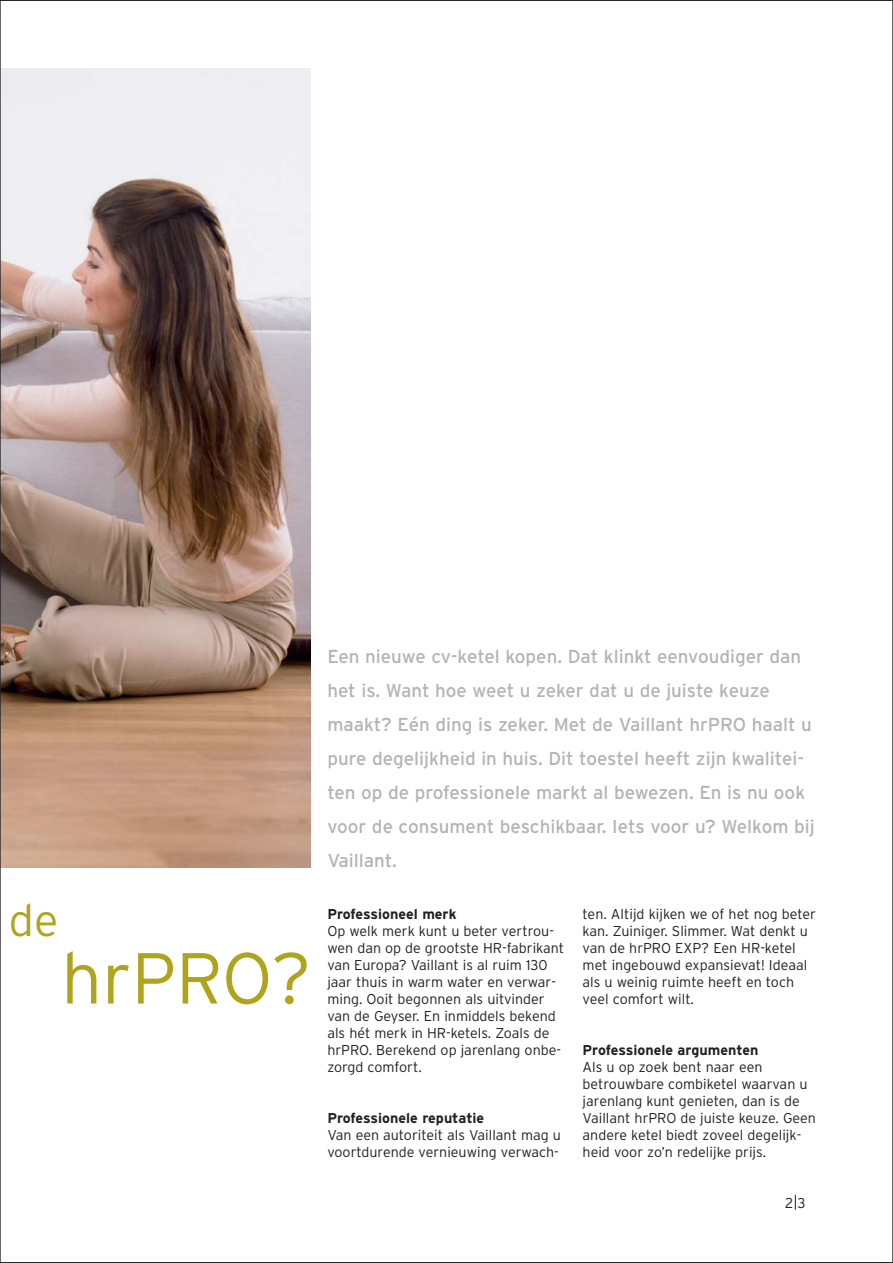
<style>
.page{position:relative;width:893px;height:1263px;background:#fff}
.page>*{position:absolute;margin:0;border:0;box-sizing:border-box;transform-origin:0 0}
.t1{font:300 72px "Interstate";color:#afa51d}
.t2{font:300 45px "Interstate";color:#afa51d}
.t3{font:18.75px/34px "Interstate";color:#b2b4b6}
.t4{font:300 14.25px/17px "Interstate";color:#231f20}
.t5{font:700 14.25px "Interstate";color:#231f20}
</style>
<div class="page">
<img style="left:2px;top:68px;width:308px;height:799px">
<svg style="left:795px;top:1195px;width:1px;height:15px"></svg>
<h2 class="t2" style="left:9px;top:903px;width:51px">de</h2>
<h1 class="t1" style="left:61px;top:951px;width:252px">hrPRO?</h1>
<p class="t3" style="left:327px;top:641px;width:489px">Een nieuwe cv-ketel kopen. Dat klinkt eenvoudiger dan het is. Want hoe weet u zeker dat u de juiste keuze maakt? Eén ding is zeker. Met de Vaillant hrPRO haalt u pure degelijkheid in huis. Dit toestel heeft zijn kwalitei&shy;ten op de professionele markt al bewezen. En is nu ook voor de consument beschikbaar. Iets voor u? Welkom bij Vaillant.</p>
<p class="t5" style="left:327px;top:908px;width:131px">Professioneel merk</p>
<p class="t4" style="left:327px;top:923px;width:238px">Op welk merk kunt u beter vertrou&shy;wen dan op de grootste HR-fabrikant van Europa? Vaillant is al ruim 130 jaar thuis in warm water en verwar&shy;ming. Ooit begonnen als uitvinder van de Geyser. En inmiddels bekend als hét merk in HR-ketels. Zoals de hrPRO. Berekend op jarenlang onbe&shy;zorgd comfort.</p>
<p class="t5" style="left:327px;top:1112px;width:158px">Professionele reputatie</p>
<p class="t4" style="left:327px;top:1127px;width:235px">Van een autoriteit als Vaillant mag u voortdurende vernieuwing verwach-</p>
<p class="t4" style="left:582px;top:906px;width:235px">ten. Altijd kijken we of het nog beter kan. Zuiniger. Slimmer. Wat denkt u van de hrPRO EXP? Een HR-ketel met ingebouwd expansievat! Ideaal als u weinig ruimte heeft en toch veel comfort wilt.</p>
<p class="t5" style="left:582px;top:1044px;width:177px">Professionele argumenten</p>
<p class="t4" style="left:582px;top:1059px;width:235px">Als u op zoek bent naar een betrouwbare combiketel waarvan u jarenlang kunt genieten, dan is de Vaillant hrPRO de juiste keuze. Geen andere ketel biedt zoveel degelijk&shy;heid voor zo’n redelijke prijs.</p>
<p class="t4" style="left:785px;top:1195px;width:22px">2 3</p>
</div>
